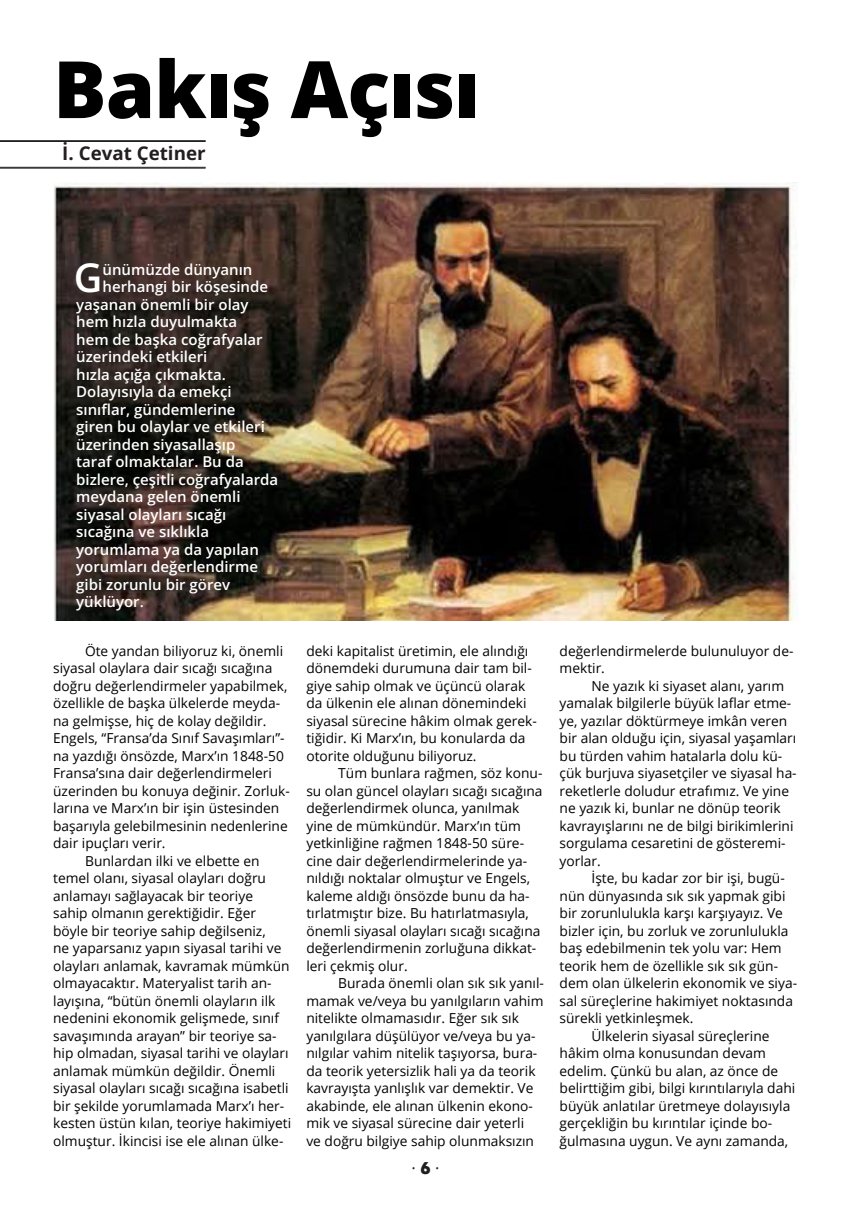
<style>
.page{position:relative;width:851px;height:1205px;background:#fff}
.page>*{position:absolute;margin:0;border:0;box-sizing:border-box;transform-origin:0 0}
.t1{font:800 79.12px "Open Sans";letter-spacing:-.01em;color:#000}
.t2{font:600 39.5px "Open Sans";color:#fff}
.MB_icyazi{font:700 18.75px "Open Sans";color:#231f20}
.t3{font:16.25px "Open Sans";color:#231f20}
.t4{font:600 15px "Open Sans";color:#fff}
.t5{font:13.75px/17.5px "Open Sans";color:#000}
.s1{font-family:"Revue BT"}
</style>
<div class="page">
<hr style="left:0;top:140px;width:206px;height:1px;background:#231f20">
<hr style="left:0;top:141px;width:206px;height:1px;background:#231f20">
<hr style="left:0;top:167px;width:206px;height:1px;background:#231f20">
<hr style="left:0;top:168px;width:206px;height:1px;background:#231f20">
<img style="left:53px;top:182px;width:744px;height:438px">
<p class="t1" style="left:53px;top:29px;width:428px">Bakış Açısı</p>
<p class="MB_icyazi" style="left:62px;top:140px;width:145px">İ. Cevat Çetiner</p>
<p class="t2" style="left:74px;top:251px;width:30px">G</p>
<p class="t4" style="left:102px;top:259px;width:151px">ünümüzde dünyanın</p>
<p class="t4" style="left:102px;top:276px;width:167px">herhangi bir köşesinde</p>
<p class="t4" style="left:76px;top:294px;width:174px">yaşanan önemli bir olay</p>
<p class="t4" style="left:76px;top:311px;width:162px">hem hızla duyulmakta</p>
<p class="t4" style="left:76px;top:329px;width:188px">hem de başka coğrafyalar</p>
<p class="t4" style="left:76px;top:346px;width:133px">üzerindeki etkileri</p>
<p class="t4" style="left:76px;top:364px;width:151px">hızla açığa çıkmakta.</p>
<p class="t4" style="left:76px;top:381px;width:157px">Dolayısıyla da emekçi</p>
<p class="t4" style="left:76px;top:399px;width:161px">sınıflar, gündemlerine</p>
<p class="t4" style="left:76px;top:416px;width:190px">giren bu olaylar ve etkileri</p>
<p class="t4" style="left:76px;top:434px;width:161px">üzerinden siyasallaşıp</p>
<p class="t4" style="left:76px;top:451px;width:169px">taraf olmaktalar. Bu da</p>
<p class="t4" style="left:76px;top:469px;width:203px">bizlere, çeşitli coğrafyalarda</p>
<p class="t4" style="left:76px;top:486px;width:166px">meydana gelen önemli</p>
<p class="t4" style="left:76px;top:504px;width:151px">siyasal olayları sıcağı</p>
<p class="t4" style="left:76px;top:521px;width:134px">sıcağına ve sıklıkla</p>
<p class="t4" style="left:76px;top:539px;width:184px">yorumlama ya da yapılan</p>
<p class="t4" style="left:76px;top:556px;width:183px">yorumları değerlendirme</p>
<p class="t4" style="left:76px;top:574px;width:155px">gibi zorunlu bir görev</p>
<p class="t4" style="left:76px;top:591px;width:69px">yüklüyor.</p>
<p class="t5" style="left:53px;top:641px;width:238px;text-indent:32px">Öte yandan biliyoruz ki, önemli siyasal olaylara dair sıcağı sıcağına doğru değerlendirmeler yapabilmek, özellikle de başka ülkelerde meyda&shy;na gelmişse, hiç de kolay değildir.<br>Engels, “Fransa’da Sınıf Savaşımları”- na yazdığı önsözde, Marx’ın 1848-50<br>Fransa’sına dair değerlendirmeleri üzerinden bu konuya değinir. Zorluk&shy;larına ve Marx’ın bir işin üstesinden başarıyla gelebilmesinin nedenlerine dair ipuçları verir.</p>
<p class="t5" style="left:53px;top:851px;width:239px;text-indent:32px">Bunlardan ilki ve elbette en temel olanı, siyasal olayları doğru anlamayı sağlayacak bir teoriye<br>sahip olmanın gerektiğidir. Eğer böyle bir teoriye sahip değilseniz,<br>ne yaparsanız yapın siyasal tarihi ve olayları anlamak, kavramak mümkün olmayacaktır. Materyalist tarih an&shy;layışına, “bütün önemli olayların ilk nedenini ekonomik gelişmede, sınıf savaşımında arayan” bir teoriye sa&shy;hip olmadan, siyasal tarihi ve olayları anlamak mümkün değildir. Önemli siyasal olayları sıcağı sıcağına isabetli bir şekilde yorumlamada Marx’ı her&shy;kesten üstün kılan, teoriye hakimiyeti olmuştur. İkincisi ise ele alınan ülke-</p>
<p class="t5" style="left:306px;top:641px;width:232px">deki kapitalist üretimin, ele alındığı dönemdeki durumuna dair tam bil&shy;giye sahip olmak ve üçüncü olarak da ülkenin ele alınan dönemindeki siyasal sürecine hâkim olmak gerek&shy;tiğidir. Ki Marx’ın, bu konularda da otorite olduğunu biliyoruz.</p>
<p class="t5" style="left:306px;top:764px;width:238px;text-indent:32px">Tüm bunlara rağmen, söz konu&shy;su olan güncel olayları sıcağı sıcağına değerlendirmek olunca, yanılmak yine de mümkündür. Marx’ın tüm yetkinliğine rağmen 1848-50 süre&shy;cine dair değerlendirmelerinde ya&shy;nıldığı noktalar olmuştur ve Engels, kaleme aldığı önsözde bunu da ha&shy;tırlatmıştır bize. Bu hatırlatmasıyla, önemli siyasal olayları sıcağı sıcağına değerlendirmenin zorluğuna dikkat&shy;leri çekmiş olur.</p>
<p class="t5" style="left:306px;top:974px;width:239px;text-indent:32px">Burada önemli olan sık sık yanıl&shy;mamak ve/veya bu yanılgıların vahim nitelikte olmamasıdır. Eğer sık sık yanılgılara düşülüyor ve/veya bu ya&shy;nılgılar vahim nitelik taşıyorsa, bura&shy;da teorik yetersizlik hali ya da teorik kavrayışta yanlışlık var demektir. Ve akabinde, ele alınan ülkenin ekono&shy;mik ve siyasal sürecine dair yeterli<br>ve doğru bilgiye sahip olunmaksızın</p>
<p class="t3" style="left:411px;top:1157px;width:29px">· <span class="s1">6</span> ·</p>
<p class="t5" style="left:559px;top:641px;width:235px">değerlendirmelerde bulunuluyor de&shy;mektir.</p>
<p class="t5" style="left:559px;top:676px;width:238px;text-indent:32px">Ne yazık ki siyaset alanı, yarım yamalak bilgilerle büyük laflar etme&shy;ye, yazılar döktürmeye imkân veren bir alan olduğu için, siyasal yaşamları bu türden vahim hatalarla dolu kü&shy;çük burjuva siyasetçiler ve siyasal ha&shy;reketlerle doludur etrafımız. Ve yine ne yazık ki, bunlar ne dönüp teorik kavrayışlarını ne de bilgi birikimlerini sorgulama cesaretini de gösteremi&shy;yorlar.</p>
<p class="t5" style="left:559px;top:869px;width:239px;text-indent:32px">İşte, bu kadar zor bir işi, bugü&shy;nün dünyasında sık sık yapmak gibi bir zorunlulukla karşı karşıyayız. Ve bizler için, bu zorluk ve zorunlulukla baş edebilmenin tek yolu var: Hem teorik hem de özellikle sık sık gün&shy;dem olan ülkelerin ekonomik ve siya&shy;sal süreçlerine hakimiyet noktasında sürekli yetkinleşmek.</p>
<p class="t5" style="left:559px;top:1026px;width:237px;text-indent:32px">Ülkelerin siyasal süreçlerine hâkim olma konusundan devam edelim. Çünkü bu alan, az önce de belirttiğim gibi, bilgi kırıntılarıyla dahi büyük anlatılar üretmeye dolayısıyla gerçekliğin bu kırıntılar içinde bo&shy;ğulmasına uygun. Ve aynı zamanda,</p>
</div>
